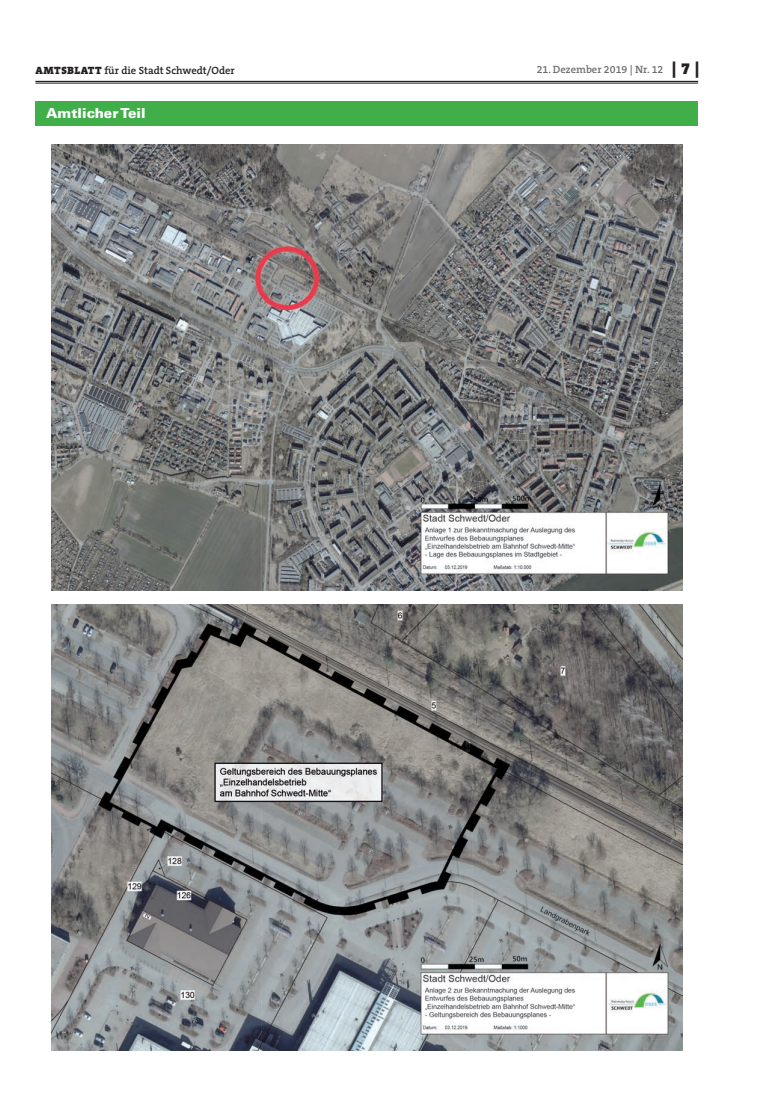
<style>
.page{position:relative;width:762px;height:1117px;background:#fff}
.page>*{position:absolute;margin:0;border:0;box-sizing:border-box;transform-origin:0 0}
.t1{font:900 13.75px "Univers";letter-spacing:.005em;color:#fff}
.t2{font:600 10.62px "The Serif B W6";color:#231f20}
.t3{font:600 10.62px "The Serif B W6";color:#6c6d70}
.s1{font-family:"The Serif B W9";font-weight:900}
.s2{font-family:"The Serif B W9";font-weight:900;font-size:16.25px;color:#231f20}
</style>
<div class="page">
<hr style="left:35px;top:81px;width:663px;height:1px;background:#231f20">
<hr style="left:35px;top:83px;width:663px;height:1px;background:#231f20">
<div style="left:35px;top:101px;width:663px;height:25px;background:#40ae49"></div>
<img style="left:51px;top:144px;width:631px;height:446px">
<img style="left:51px;top:604px;width:631px;height:446px">
<p class="t2" style="left:36px;top:63px;width:201px"><span class="s1">AMTSBLATT</span> für die Stadt Schwedt/Oder</p>
<p class="t3" style="left:537px;top:63px;width:164px">21. Dezember 2019 | Nr. 12 <span class="s2">| 7 |</span></p>
<p class="t1" style="left:46px;top:104px;width:101px">Amtlicher Teil</p>
</div>
